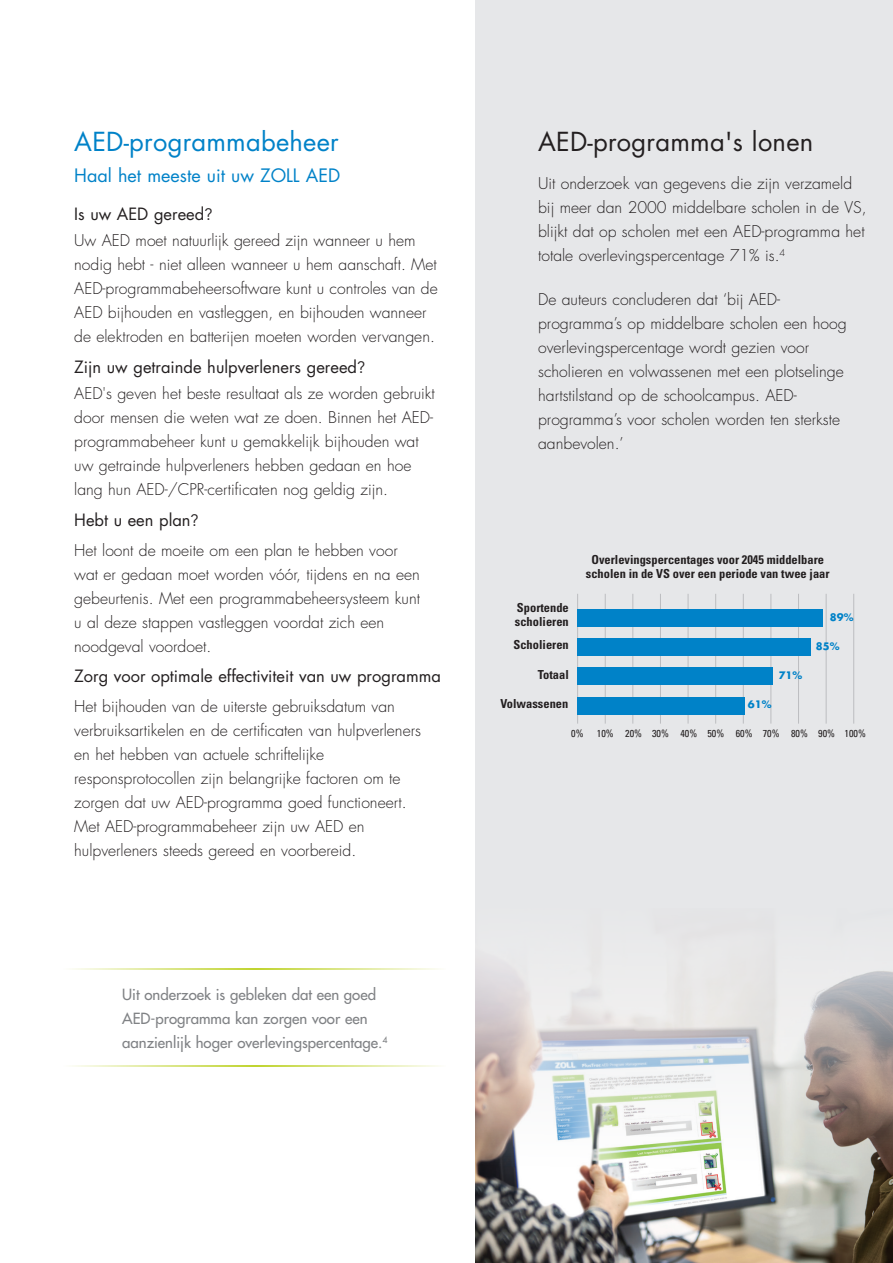
<style>
.page{position:relative;width:893px;height:1263px;background:#fff}
.page>*{position:absolute;margin:0;border:0;box-sizing:border-box;transform-origin:0 0}
.t1{font:25.5px "Futura Std";letter-spacing:.01em;color:#231f20}
.t2{font:25.5px "Futura Std";letter-spacing:.01em;color:#0082c8}
.Body1{font:18px "Futura Std";color:#0082c8}
.Body{font:16.5px "Futura Std";color:#231f20}
.Body1-2{font:16.5px "Futura Std";color:#231f20}
.Body1-3{font:300 15.75px/24px "Futura Std";color:#231f20}
.Body-2{font:300 15.75px/24px "Futura Std";color:#231f20}
.t3{font:500 15px/24px "Futura Std";color:#808285}
.Graph_text8{font:700 condensed 12.45px/14.4px "Univers LT Std";color:#231f20;text-align:center}
.Graph_text5{font:700 condensed 12.45px/14.4px "Univers LT Std";color:#231f20}
.Graph_text7{font:condensed 10.2px "Univers LT Std";color:#231f20}
.Graph_text6{font:700 10.05px "Futura Std";color:#0082c8}
.s1{font-family:"Avenir Next"}
</style>
<div class="page">
<div style="left:476px;top:0;width:417px;height:1263px;background:#e6e7e9"></div>
<hr style="left:577px;top:594px;width:1px;height:130px;background:#bcbdc0">
<hr style="left:743px;top:594px;width:1px;height:130px;background:#bcbdc0">
<hr style="left:605px;top:594px;width:1px;height:130px;background:#bcbdc0">
<hr style="left:770px;top:594px;width:1px;height:130px;background:#bcbdc0">
<hr style="left:688px;top:594px;width:1px;height:130px;background:#bcbdc0">
<hr style="left:853px;top:594px;width:1px;height:130px;background:#bcbdc0">
<hr style="left:632px;top:594px;width:1px;height:130px;background:#bcbdc0">
<hr style="left:798px;top:594px;width:1px;height:130px;background:#bcbdc0">
<hr style="left:660px;top:594px;width:1px;height:130px;background:#bcbdc0">
<hr style="left:826px;top:594px;width:1px;height:130px;background:#bcbdc0">
<hr style="left:715px;top:594px;width:1px;height:130px;background:#bcbdc0">
<div style="left:578px;top:697px;width:167px;height:17px;background:#0082c8"></div>
<div style="left:578px;top:668px;width:195px;height:17px;background:#0082c8"></div>
<div style="left:578px;top:638px;width:233px;height:17px;background:#0082c8"></div>
<div style="left:578px;top:609px;width:245px;height:18px;background:#0082c8"></div>
<img style="left:476px;top:971px;width:417px;height:292px">
<hr style="left:64px;top:968px;width:382px;height:2px;background:#c0d42f">
<hr style="left:64px;top:1066px;width:382px;height:1px;background:#c0d42f">
<h1 class="t2" style="left:74px;top:126px;width:266px">AED-programmabeheer</h1>
<p class="Body1" style="left:74px;top:164px;width:267px">Haal het meeste uit uw ZOLL AED</p>
<p class="Body" style="left:74px;top:203px;width:140px">Is uw AED gereed<span class="s1">?</span></p>
<p class="Body1-3" style="left:74px;top:229px;width:365px">Uw AED moet natuurlijk gereed zijn wanneer u hem nodig hebt - niet alleen wanneer u hem aanschaft. Met AED-programmabeheersoftware kunt u controles van de AED bijhouden en vastleggen, en bijhouden wanneer de elektroden en batterijen moeten worden vervangen.</p>
<p class="Body" style="left:74px;top:356px;width:292px">Zijn uw getrainde hulpverleners gereed<span class="s1">?</span></p>
<p class="Body-2" style="left:74px;top:382px;width:362px">AED's geven het beste resultaat als ze worden gebruikt door mensen die weten wat ze doen. Binnen het AED&shy;programmabeheer kunt u gemakkelijk bijhouden wat uw getrainde hulpverleners hebben gedaan en hoe lang hun AED-/CPR-certificaten nog geldig zijn.</p>
<p class="Body" style="left:74px;top:509px;width:126px">Hebt u een plan<span class="s1">?</span></p>
<p class="Body1-3" style="left:74px;top:539px;width:347px">Het loont de moeite om een plan te hebben voor wat er gedaan moet worden vóór, tijdens en na een gebeurtenis. Met een programmabeheersysteem kunt u al deze stappen vastleggen voordat zich een noodgeval voordoet.</p>
<p class="Body1-2" style="left:74px;top:665px;width:368px">Zorg voor optimale effectiviteit van uw programma</p>
<p class="Body1-3" style="left:74px;top:695px;width:348px">Het bijhouden van de uiterste gebruiksdatum van verbruiksartikelen en de certificaten van hulpverleners en het hebben van actuele schriftelijke responsprotocollen zijn belangrijke factoren om te zorgen dat uw AED-programma goed functioneert.<br>Met AED-programmabeheer zijn uw AED en hulpverleners steeds gereed en voorbereid.</p>
<p class="t3" style="left:122px;top:982px;width:267px">Uit onderzoek is gebleken dat een goed<br>AED-programma kan zorgen voor een aanzienlijk hoger overlevingspercentage.<sup>4</sup></p>
<h1 class="t1" style="left:538px;top:126px;width:277px">AED-programma's lonen</h1>
<p class="Body-2" style="left:538px;top:172px;width:330px">Uit onderzoek van gegevens die zijn verzameld bij meer dan 2000 middelbare scholen in de VS, blijkt dat op scholen met een AED-programma het totale overlevingspercentage 71% is.<sup>4</sup></p>
<p class="Body-2" style="left:538px;top:288px;width:310px">De auteurs concluderen dat ‘bij AED&shy;programma’s op middelbare scholen een hoog overlevingspercentage wordt gezien voor scholieren en volwassenen met een plotselinge hartstilstand op de schoolcampus. AED&shy;programma’s voor scholen worden ten sterkste aanbevolen.’</p>
<p class="Graph_text5" style="left:515px;top:600px;width:55px">Sportende scholieren</p>
<p class="Graph_text5" style="left:513px;top:638px;width:57px">Scholieren</p>
<p class="Graph_text5" style="left:538px;top:667px;width:32px">Totaal</p>
<p class="Graph_text5" style="left:500px;top:697px;width:69px">Volwassenen</p>
<p class="Graph_text8" style="left:586px;top:552px;width:245px">Overlevingspercentages voor 2045 middelbare scholen in de VS over een periode van twee jaar</p>
<p class="Graph_text6" style="left:779px;top:668px;width:25px">71%</p>
<p class="Graph_text6" style="left:748px;top:698px;width:25px">61%</p>
<p class="Graph_text6" style="left:830px;top:610px;width:25px">89%</p>
<p class="Graph_text6" style="left:816px;top:640px;width:25px">85%</p>
<p class="Graph_text7" style="left:571px;top:727px;width:14px">0%</p>
<p class="Graph_text7" style="left:597px;top:727px;width:18px">10%</p>
<p class="Graph_text7" style="left:625px;top:727px;width:18px">20%</p>
<p class="Graph_text7" style="left:652px;top:727px;width:18px">30%</p>
<p class="Graph_text7" style="left:680px;top:727px;width:18px">40%</p>
<p class="Graph_text7" style="left:707px;top:727px;width:18px">50%</p>
<p class="Graph_text7" style="left:736px;top:727px;width:18px">60%</p>
<p class="Graph_text7" style="left:763px;top:727px;width:18px">70%</p>
<p class="Graph_text7" style="left:791px;top:727px;width:18px">80%</p>
<p class="Graph_text7" style="left:818px;top:727px;width:18px">90%</p>
<p class="Graph_text7" style="left:844px;top:727px;width:23px">100%</p>
</div>
